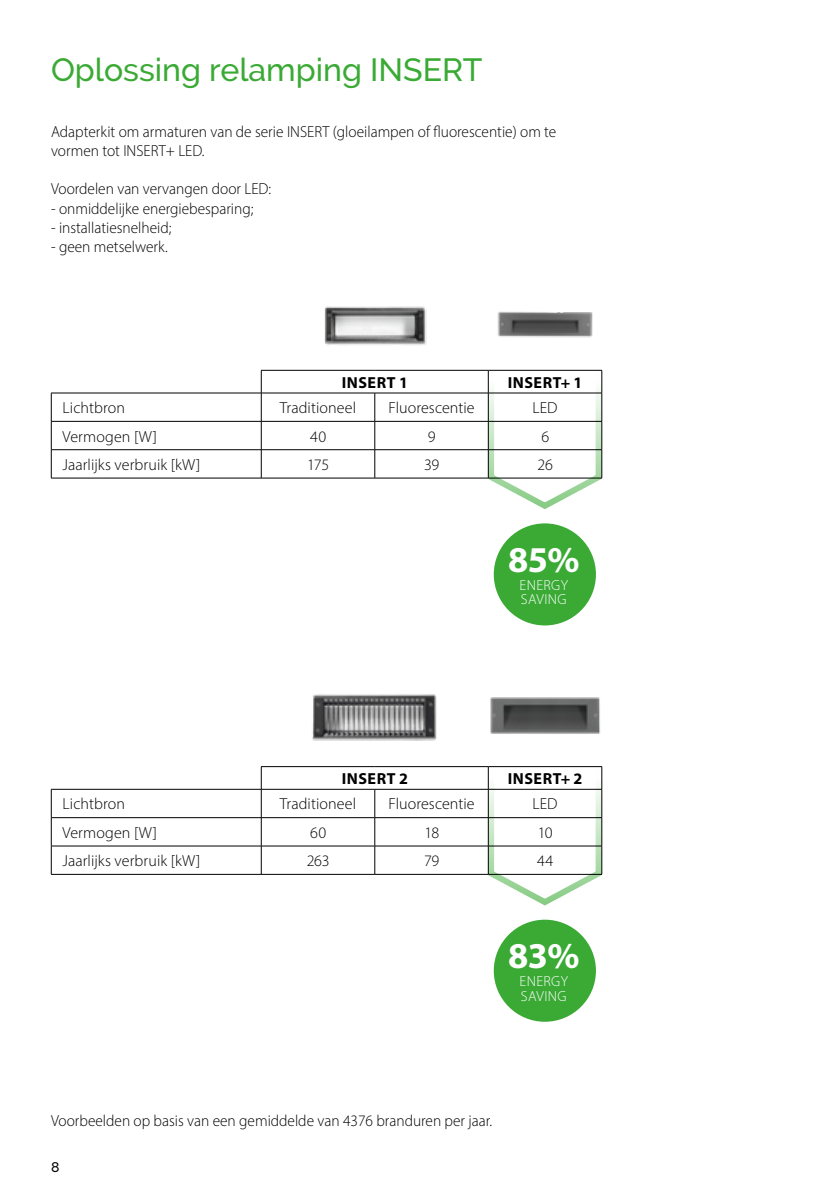
<style>
.page{position:relative;width:840px;height:1191px;background:#fff}
.page>*{position:absolute;margin:0;border:0;box-sizing:border-box;transform-origin:0 0}
.t1{font:700 36.4px "Myriad Pro";color:#fff}
.t2{font:500 32px "Raleway";color:#3aaa35}
.t3{font:300 16px/19.2px "Myriad Pro";color:#000;scale:.96 1}
.t4{font:300 16px/28.4px "Myriad Pro";color:#000}
.t5{font:700 16px "Myriad Pro";letter-spacing:.035em;color:#000}
.t6{font:300 14.6px/14.4px "Myriad Pro";letter-spacing:.025em;color:#fff}
.t7{font:500 14px "Raleway";color:#000}
</style>
<div class="page">
<div style="left:493px;top:523px;width:102px;height:102px;background:#3aaa35;border-radius:50%"></div>
<div style="left:493px;top:919px;width:102px;height:102px;background:#3aaa35;border-radius:50%"></div>
<img style="left:324px;top:306px;width:103px;height:40px">
<img style="left:312px;top:694px;width:125px;height:47px">
<hr style="left:261px;top:370px;width:113px;height:1px;background:#000">
<hr style="left:374px;top:370px;width:114px;height:1px;background:#000">
<hr style="left:261px;top:393px;width:113px;height:1px;background:#000">
<hr style="left:374px;top:393px;width:114px;height:1px;background:#000">
<hr style="left:261px;top:421px;width:113px;height:1px;background:#000">
<hr style="left:374px;top:421px;width:114px;height:1px;background:#000">
<hr style="left:261px;top:449px;width:113px;height:1px;background:#000">
<svg style="left:261px;top:370px;width:1px;height:108px"></svg>
<hr style="left:374px;top:449px;width:114px;height:1px;background:#000">
<svg style="left:374px;top:393px;width:1px;height:85px"></svg>
<hr style="left:261px;top:478px;width:113px;height:1px;background:#000">
<hr style="left:374px;top:478px;width:114px;height:1px;background:#000">
<hr style="left:51px;top:393px;width:210px;height:1px;background:#000">
<hr style="left:51px;top:421px;width:210px;height:1px;background:#000">
<hr style="left:51px;top:449px;width:210px;height:1px;background:#000">
<svg style="left:51px;top:393px;width:1px;height:85px"></svg>
<hr style="left:51px;top:478px;width:210px;height:1px;background:#000">
<hr style="left:261px;top:766px;width:113px;height:1px;background:#000">
<hr style="left:374px;top:766px;width:114px;height:1px;background:#000">
<hr style="left:261px;top:789px;width:113px;height:1px;background:#000">
<hr style="left:374px;top:789px;width:114px;height:1px;background:#000">
<hr style="left:261px;top:817px;width:113px;height:1px;background:#000">
<hr style="left:374px;top:817px;width:114px;height:1px;background:#000">
<hr style="left:261px;top:845px;width:113px;height:1px;background:#000">
<svg style="left:261px;top:767px;width:1px;height:107px"></svg>
<hr style="left:374px;top:845px;width:114px;height:1px;background:#000">
<svg style="left:374px;top:789px;width:1px;height:85px"></svg>
<hr style="left:261px;top:874px;width:113px;height:1px;background:#000">
<hr style="left:374px;top:874px;width:114px;height:1px;background:#000">
<hr style="left:51px;top:789px;width:210px;height:1px;background:#000">
<hr style="left:51px;top:817px;width:210px;height:1px;background:#000">
<hr style="left:51px;top:845px;width:210px;height:1px;background:#000">
<svg style="left:51px;top:789px;width:1px;height:85px"></svg>
<hr style="left:51px;top:874px;width:210px;height:1px;background:#000">
<svg style="left:485px;top:369px;width:118px;height:140px"></svg>
<svg style="left:485px;top:766px;width:118px;height:140px"></svg>
<img style="left:497px;top:311px;width:96px;height:27px">
<img style="left:490px;top:697px;width:111px;height:37px">
<h2 class="t2" style="left:51px;top:51px;width:433px">Oplossing relamping INSERT</h2>
<p class="t3" style="left:51px;top:122px;width:527px">Adapterkit om armaturen van de serie INSERT (gloeilampen of fluorescentie) om te vormen tot INSERT+ LED.</p>
<p class="t3" style="left:51px;top:179px;width:230px">Voordelen van vervangen door LED:</p>
<p class="t3" style="left:51px;top:198px;width:212px">- onmiddelijke energiebesparing;</p>
<p class="t3" style="left:51px;top:218px;width:127px">- installatiesnelheid;</p>
<p class="t3" style="left:51px;top:237px;width:123px">- geen metselwerk.</p>
<p class="t5" style="left:341px;top:372px;width:68px">INSERT 1</p>
<p class="t5" style="left:507px;top:372px;width:76px">INSERT+ 1</p>
<p class="t4" style="left:63px;top:393px;width:64px">Lichtbron</p>
<p class="t4" style="left:280px;top:393px;width:78px">Traditioneel</p>
<p class="t4" style="left:388px;top:393px;width:88px">Fluorescentie</p>
<p class="t4" style="left:532px;top:393px;width:26px">LED</p>
<p class="t4" style="left:63px;top:422px;width:139px">Vermogen [W]<br>Jaarlijks verbruik [kW]</p>
<p class="t4" style="left:310px;top:422px;width:17px">40</p>
<p class="t4" style="left:427px;top:422px;width:9px">9</p>
<p class="t4" style="left:541px;top:422px;width:9px">6</p>
<p class="t4" style="left:307px;top:450px;width:23px">175</p>
<p class="t4" style="left:424px;top:450px;width:17px">39</p>
<p class="t4" style="left:537px;top:450px;width:17px">26</p>
<h1 class="t1" style="left:508px;top:536px;width:73px">85%</h1>
<p class="t6" style="left:519px;top:578px;width:50px">ENERGY<br>SAVING</p>
<p class="t5" style="left:341px;top:768px;width:68px">INSERT 2</p>
<p class="t5" style="left:507px;top:768px;width:76px">INSERT+ 2</p>
<p class="t4" style="left:63px;top:789px;width:64px">Lichtbron</p>
<p class="t4" style="left:280px;top:789px;width:78px">Traditioneel</p>
<p class="t4" style="left:388px;top:789px;width:88px">Fluorescentie</p>
<p class="t4" style="left:532px;top:789px;width:26px">LED</p>
<p class="t4" style="left:63px;top:818px;width:139px">Vermogen [W]<br>Jaarlijks verbruik [kW]</p>
<p class="t4" style="left:310px;top:818px;width:17px">60</p>
<p class="t4" style="left:424px;top:818px;width:16px">18</p>
<p class="t4" style="left:537px;top:818px;width:16px">10</p>
<p class="t4" style="left:306px;top:846px;width:25px">263</p>
<p class="t4" style="left:424px;top:846px;width:17px">79</p>
<p class="t4" style="left:537px;top:846px;width:18px">44</p>
<h1 class="t1" style="left:508px;top:932px;width:73px">83%</h1>
<p class="t6" style="left:519px;top:974px;width:50px">ENERGY<br>SAVING</p>
<p class="t3" style="left:51px;top:1110px;width:461px">Voorbeelden op basis van een gemiddelde van 4376 branduren per jaar.</p>
<p class="t7" style="left:51px;top:1159px;width:10px">8</p>
</div>
